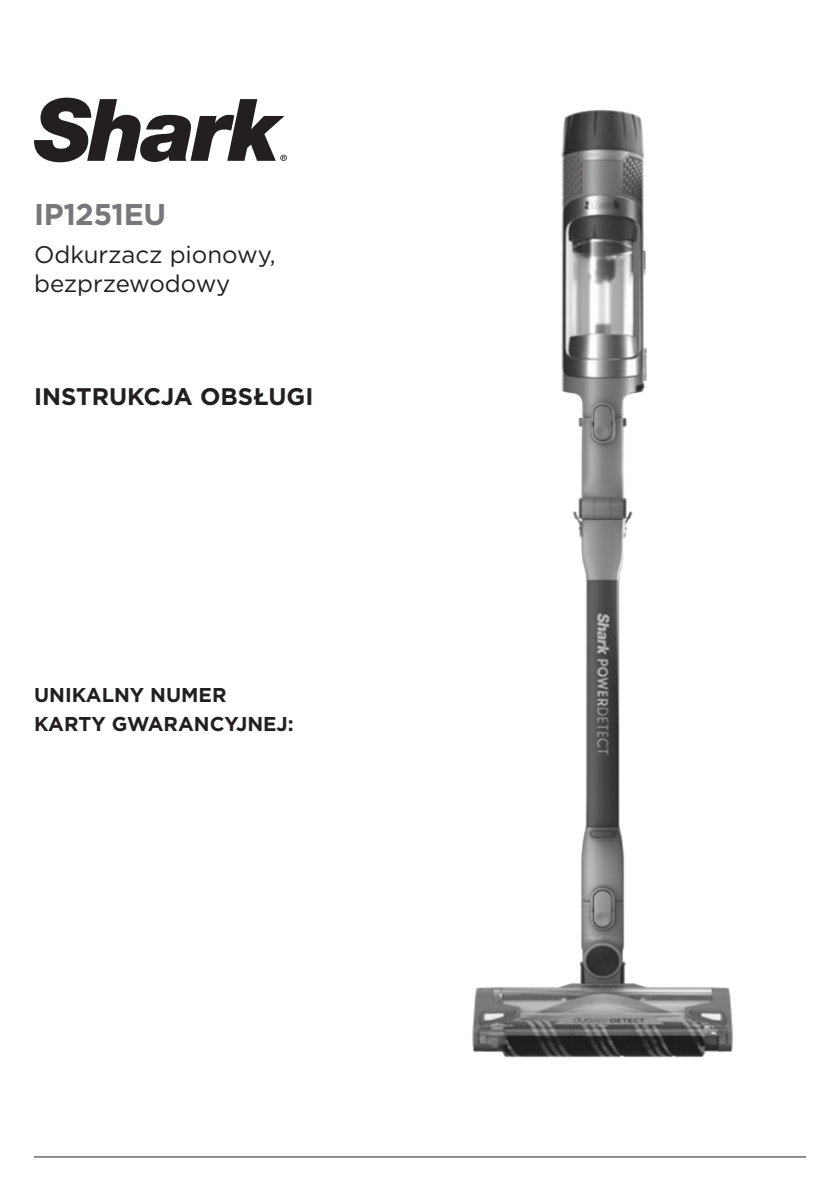
<style>
.page{position:relative;width:840px;height:1191px;background:#fff}
.page>*{position:absolute;margin:0;border:0;box-sizing:border-box;transform-origin:0 0}
.t1{font:700 30px "Gotham";letter-spacing:-.015em;color:#76787b}
.t2{font:24px/28.8px "Gotham";color:#231f20}
.t3{font:700 24px "Gotham";color:#231f20}
.t4{font:700 20px/28.8px "Gotham";color:#231f20}
</style>
<div class="page">
<hr style="left:34px;top:1156px;width:771px;height:1px;background:#231f20">
<svg style="left:34px;top:98px;width:253px;height:64px"></svg>
<img style="left:472px;top:110px;width:261px;height:948px">
<h1 class="t1" style="left:34px;top:195px;width:134px">IP1251EU</h1>
<p class="t2" style="left:34px;top:240px;width:243px">Odkurzacz pionowy, bezprzewodowy</p>
<p class="t3" style="left:34px;top:380px;width:281px">INSTRUKCJA OBSŁUGI</p>
<p class="t4" style="left:34px;top:680px;width:261px">UNIKALNY NUMER<br>KARTY GWARANCYJNEJ:</p>
</div>
